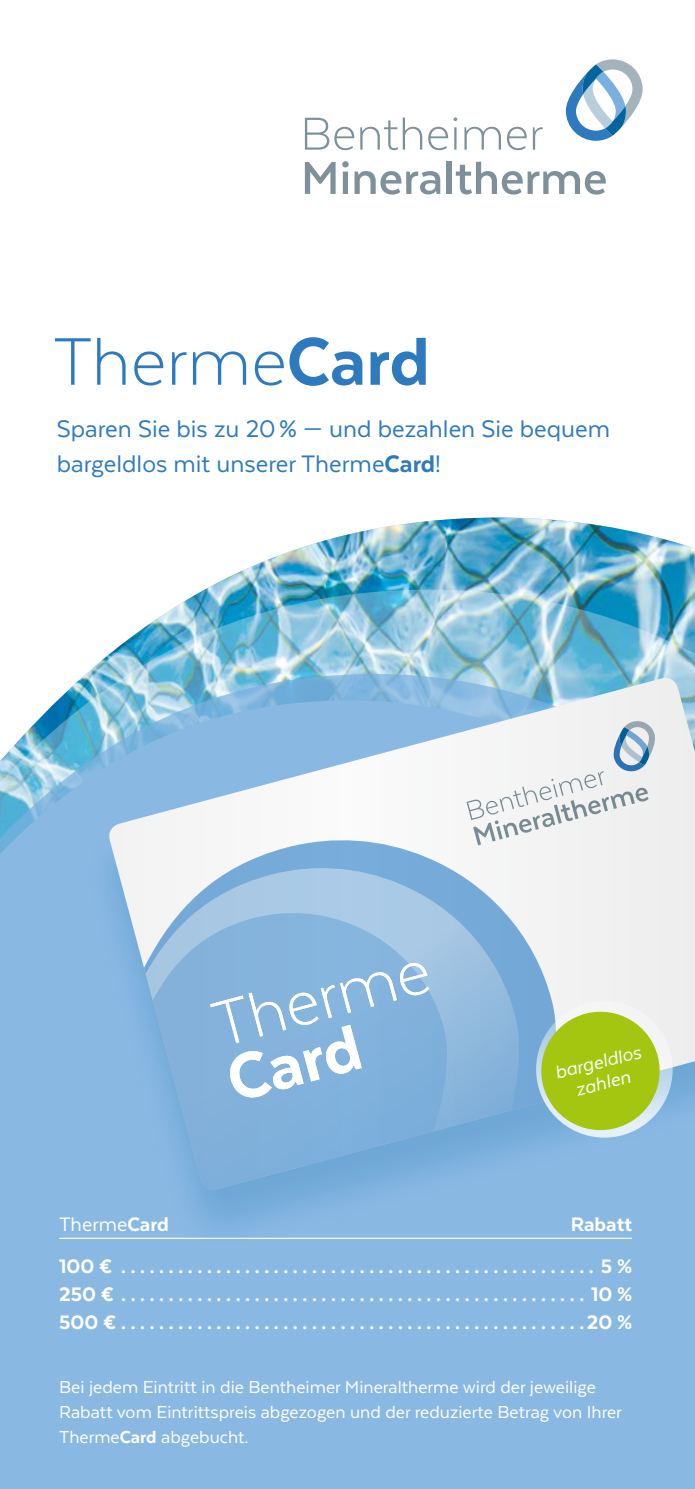
<style>
.page{position:relative;width:695px;height:1489px;background:#fff}
.page>*{position:absolute;margin:0;border:0;box-sizing:border-box;transform-origin:0 0}
.t1{font:300 77.5px "Texta";color:#2e7abf}
.t2{font:300 73.75px "Texta";color:#fff}
.t3{font:800 73.75px "Texta";color:#fff}
.t4{font:27.5px/35px "Texta";color:#2e7abf}
.t5{font:800 22.5px/42.2px "Texta";color:#fff;text-align:right}
.t6{font:22.5px "Texta";color:#fff}
.t7{font:italic 21.25px/21.2px "Texta";color:#fff;text-align:center}
.t8{font:20px/25px "Texta";color:#fff}
.s1{font-weight:800}
</style>
<div class="page">
<img style="left:206px;top:517px;width:488px;height:72px">
<img style="left:86px;top:589px;width:608px;height:85px">
<div style="left:0;top:700px;width:694px;height:788px;background:#89b8e3"></div>
<hr style="left:59px;top:1237px;width:573px;height:1px;background:#fff">
<svg style="left:305px;top:118px;width:49px;height:32px"></svg>
<svg style="left:360px;top:117px;width:62px;height:33px"></svg>
<svg style="left:428px;top:127px;width:20px;height:23px"></svg>
<hr style="left:454px;top:127px;width:2px;height:23px;background:#7e919a">
<svg style="left:453px;top:117px;width:4px;height:4px"></svg>
<svg style="left:464px;top:127px;width:37px;height:23px"></svg>
<svg style="left:507px;top:127px;width:19px;height:23px"></svg>
<svg style="left:532px;top:127px;width:10px;height:23px"></svg>
<svg style="left:305px;top:162px;width:30px;height:32px"></svg>
<div style="left:343px;top:171px;width:5px;height:23px;background:#7e919a"></div>
<svg style="left:342px;top:161px;width:6px;height:6px"></svg>
<svg style="left:354px;top:171px;width:86px;height:23px"></svg>
<div style="left:446px;top:162px;width:5px;height:32px;background:#7e919a"></div>
<svg style="left:456px;top:162px;width:149px;height:32px"></svg>
<svg style="left:565px;top:59px;width:77px;height:82px"></svg>
<div style="left:83px;top:682px;width:611px;height:569px;background:#00659f;opacity:.2"></div>
<svg style="left:106px;top:677px;width:588px;height:515px"></svg>
<svg style="left:106px;top:834px;width:469px;height:358px;fill:#f3f3f3"></svg>
<svg style="left:106px;top:863px;width:430px;height:329px"></svg>
<svg style="left:106px;top:909px;width:355px;height:283px;background:#86b4dd"></svg>
<svg style="left:466px;top:719px;width:190px;height:126px"></svg>
<svg style="left:536px;top:1001px;width:136px;height:136px"></svg>
<svg style="left:535px;top:1005px;width:130px;height:131px;background:#accb5d"></svg>
<div style="left:689px;top:1461px;width:5px;height:27px;background:#89b8e3"></div>
<h1 class="t1" style="left:53px;top:321px;width:378px">Therme<span class="s1">Card</span></h1>
<p class="t4" style="left:57px;top:410px;width:555px">Sparen Sie bis zu 20% — und bezahlen Sie bequem bargeldlos mit unserer Therme<span class="s1">Card</span>!</p>
<h2 class="t2" style="left:204px;top:989px;width:223px;rotate:-15deg">Therme</h2>
<h2 class="t3" style="left:219px;top:1043px;width:137px;rotate:-15deg">Card</h2>
<p class="t7" style="left:552px;top:1062px;width:90px;rotate:-14deg">bargeldlos zahlen</p>
<p class="t6" style="left:59px;top:1212px;width:111px">Therme<span class="s1">Card</span></p>
<p class="t5" style="left:59px;top:1202px;width:574px">Rabatt<br>100 € . . . . . . . . . . . . . . . . . . . . . . . . . . . . . . . . . . . . . . . . . . . . . . . . . 5 %</p>
<p class="t5" style="left:59px;top:1280px;width:574px;line-height:28px;text-align:left">250 € . . . . . . . . . . . . . . . . . . . . . . . . . . . . . . . . . . . . . . . . . . . . . . . . . 10 %<br>500 € . . . . . . . . . . . . . . . . . . . . . . . . . . . . . . . . . . . . . . . . . . . . . . . . 20 %</p>
<p class="t8" style="left:59px;top:1374px;width:564px">Bei jedem Eintritt in die Bentheimer Mineraltherme wird der jeweilige<br>Rabatt vom Eintrittspreis abgezogen und der reduzierte Betrag von Ihrer<br>Therme<span class="s1">Card</span> abgebucht.</p>
</div>
